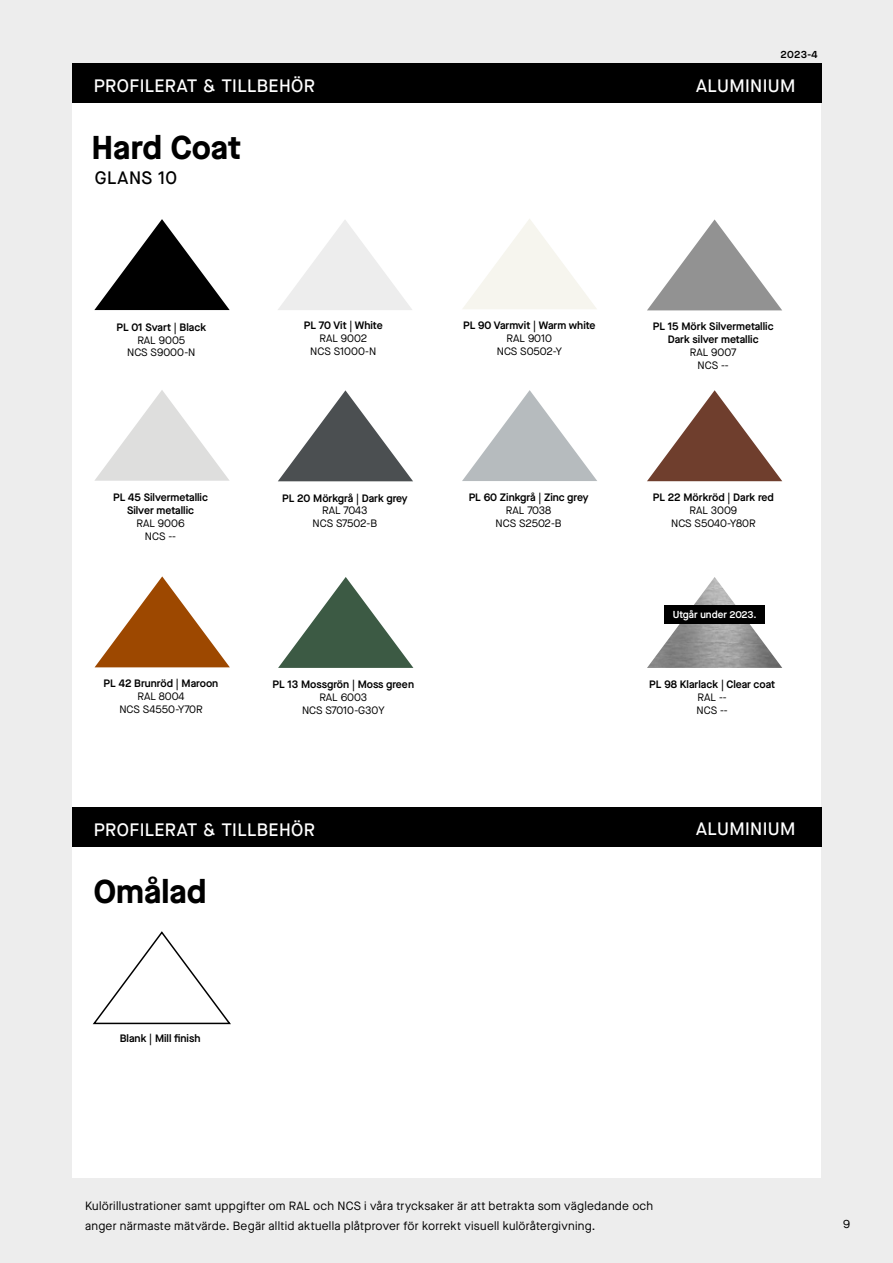
<style>
.page{position:relative;width:893px;height:1263px;background:#ededed}
.page>*{position:absolute;margin:0;border:0;box-sizing:border-box;transform-origin:0 0}
.t1{font:700 33px "Maison Neue";color:#000}
.t2{font:500 18px "Maison Neue";letter-spacing:.02em;color:#fff}
.t3{font:500 18px "Maison Neue";letter-spacing:.03em;color:#000}
.t4{font:12px/19.5px "Maison Neue";letter-spacing:.02em;color:#000}
.t5{font:600 10.8px/12.9px "Maison Neue";color:#000;text-align:center}
.t6{font:10.8px/12.9px "Maison Neue";color:#000;text-align:center}
.t7{font:600 10.5px "Maison Neue";color:#000}
.t8{font:600 10.2px "Maison Neue";color:#fff}
</style>
<div class="page">
<div style="left:72px;top:103px;width:749px;height:1075px;background:#fff"></div>
<div style="left:72px;top:807px;width:750px;height:39px;background:#000"></div>
<div style="left:72px;top:64px;width:750px;height:39px;background:#000"></div>
<svg style="left:94px;top:219px;width:136px;height:91px"></svg>
<svg style="left:647px;top:219px;width:135px;height:91px"></svg>
<svg style="left:278px;top:390px;width:135px;height:91px"></svg>
<svg style="left:95px;top:390px;width:134px;height:91px"></svg>
<svg style="left:462px;top:390px;width:135px;height:91px"></svg>
<svg style="left:278px;top:577px;width:135px;height:91px"></svg>
<svg style="left:647px;top:390px;width:135px;height:91px"></svg>
<svg style="left:95px;top:576px;width:135px;height:91px"></svg>
<svg style="left:278px;top:220px;width:134px;height:90px"></svg>
<svg style="left:463px;top:219px;width:134px;height:90px"></svg>
<svg style="left:93px;top:931px;width:138px;height:94px"></svg>
<img style="left:647px;top:577px;width:135px;height:91px">
<div style="left:664px;top:605px;width:101px;height:18px;background:#000"></div>
<p class="t7" style="left:781px;top:47px;width:39px">2023-4</p>
<h2 class="t2" style="left:94px;top:74px;width:223px">PROFILERAT &amp; TILLBEHÖR</h2>
<h2 class="t2" style="left:696px;top:74px;width:101px">ALUMINIUM</h2>
<h1 class="t1" style="left:92px;top:124px;width:150px">Hard Coat</h1>
<h2 class="t3" style="left:95px;top:166px;width:84px">GLANS 10</h2>
<p class="t5" style="left:116px;top:320px;width:91px">PL 01 Svart | Black</p>
<p class="t6" style="left:127px;top:333px;width:70px">RAL 9005<br>NCS S9000-N</p>
<p class="t5" style="left:304px;top:319px;width:80px">PL 70 Vit | White</p>
<p class="t6" style="left:310px;top:332px;width:68px">RAL 9002<br>NCS S1000-N</p>
<p class="t5" style="left:463px;top:318px;width:134px">PL 90 Varmvit | Warm white</p>
<p class="t6" style="left:497px;top:331px;width:67px">RAL 9010<br>NCS S0502-Y</p>
<p class="t5" style="left:653px;top:320px;width:122px">PL 15 Mörk Silvermetallic<br>Dark silver metallic</p>
<p class="t6" style="left:690px;top:346px;width:48px">RAL 9007<br>NCS --</p>
<p class="t5" style="left:113px;top:491px;width:96px">PL 45 Silvermetallic<br>Silver metallic</p>
<p class="t6" style="left:136px;top:517px;width:50px">RAL 9006<br>NCS --</p>
<p class="t5" style="left:282px;top:491px;width:127px">PL 20 Mörkgrå | Dark grey</p>
<p class="t6" style="left:313px;top:504px;width:66px">RAL 7043<br>NCS S7502-B</p>
<p class="t5" style="left:469px;top:490px;width:121px">PL 60 Zinkgrå | Zinc grey</p>
<p class="t6" style="left:495px;top:504px;width:68px">RAL 7038<br>NCS S2502-B</p>
<p class="t5" style="left:653px;top:490px;width:123px">PL 22 Mörkröd | Dark red</p>
<p class="t6" style="left:671px;top:503px;width:86px">RAL 3009<br>NCS S5040-Y80R</p>
<p class="t8" style="left:673px;top:607px;width:85px">Utgår under 2023.</p>
<p class="t5" style="left:104px;top:677px;width:116px">PL 42 Brunröd | Maroon</p>
<p class="t6" style="left:119px;top:690px;width:85px">RAL 8004<br>NCS S4550-Y70R</p>
<p class="t5" style="left:273px;top:677px;width:143px">PL 13 Mossgrön | Moss green</p>
<p class="t6" style="left:302px;top:690px;width:84px">RAL 6003<br>NCS S7010-G30Y</p>
<p class="t5" style="left:649px;top:677px;width:127px">PL 98 Klarlack | Clear coat</p>
<p class="t6" style="left:697px;top:690px;width:33px;text-align:left">RAL --<br>NCS --</p>
<h2 class="t2" style="left:94px;top:818px;width:223px">PROFILERAT &amp; TILLBEHÖR</h2>
<h1 class="t1" style="left:94px;top:868px;width:114px">Omålad</h1>
<h2 class="t2" style="left:696px;top:817px;width:101px">ALUMINIUM</h2>
<p class="t5" style="left:120px;top:1032px;width:82px">Blank | Mill finish</p>
<p class="t4" style="left:85px;top:1196px;width:570px">Kulörillustrationer samt uppgifter om RAL och NCS i våra trycksaker är att betrakta som vägledande och anger närmaste mätvärde. Begär alltid aktuella plåtprover för korrekt visuell kulöråtergivning.</p>
<p class="t4" style="left:843px;top:1214px;width:9px">9</p>
</div>
